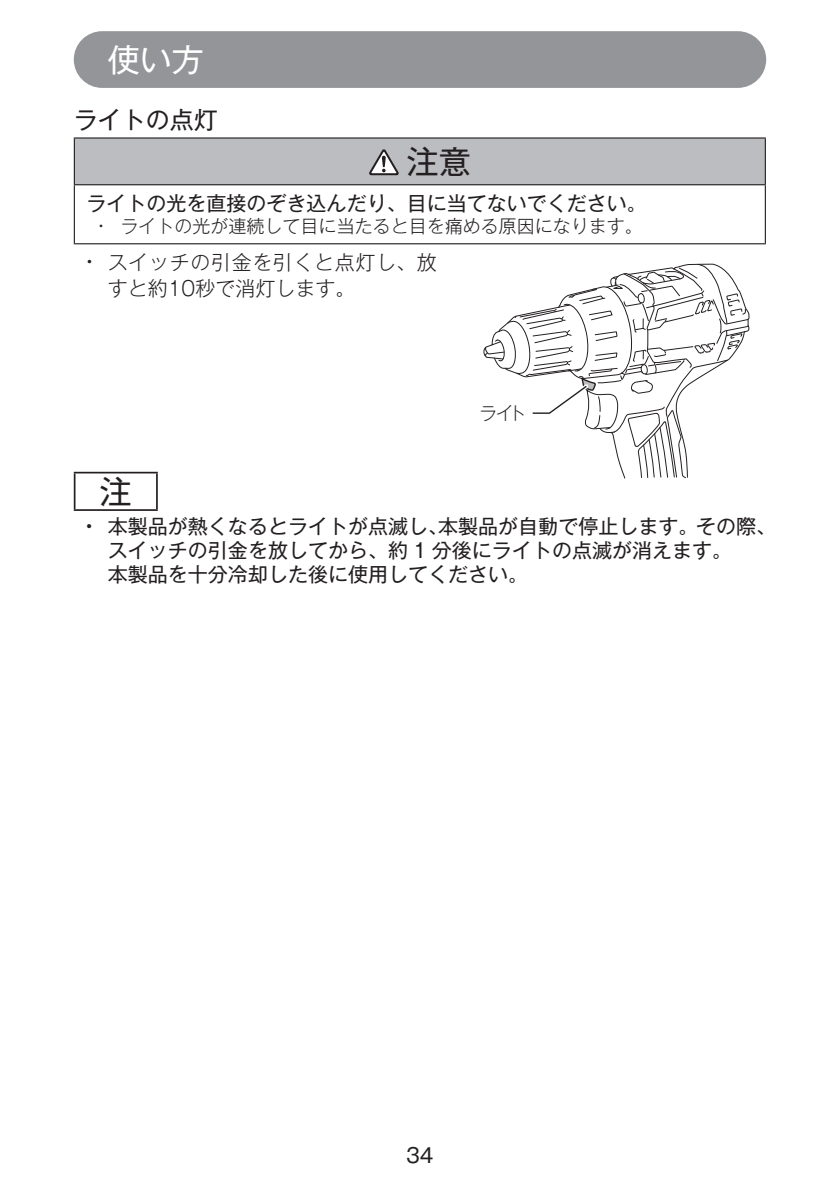
<style>
.page{position:relative;width:840px;height:1191px;background:#fff}
.page>*{position:absolute;margin:0;border:0;box-sizing:border-box;transform-origin:0 0}
.t1{font:32px "Gothic MB101 Pro";color:#fff}
.t2{font:32px "Gothic MB101 Pro";color:#231f20}
.t3{font:24px "Gothic MB101 Pro";color:#231f20}
.t4{font:20px/24px "Gothic MB101 Pro";color:#231f20}
.t5{font:300 20px/26px "Gothic MB101 Pro";letter-spacing:.03em;color:#231f20}
.t6{font:300 18px "Gothic MB101 Pro";color:#231f20}
.s1{font-size:24px}
.s2{font-weight:500}
</style>
<div class="page">
<div style="left:74px;top:31px;width:691px;height:57px;background:#939598;border-radius:28px"></div>
<div style="left:74px;top:138px;width:690px;height:47px;background:#bcbdc0"></div>
<hr style="left:74px;top:185px;width:1px;height:58px;background:#231f20">
<hr style="left:764px;top:185px;width:1px;height:58px;background:#231f20">
<hr style="left:74px;top:137px;width:691px;height:2px;background:#231f20">
<hr style="left:74px;top:139px;width:1px;height:45px;background:#231f20">
<hr style="left:764px;top:139px;width:1px;height:45px;background:#231f20">
<hr style="left:74px;top:184px;width:691px;height:1px;background:#231f20">
<hr style="left:74px;top:243px;width:691px;height:1px;background:#231f20">
<svg style="left:369px;top:149px;width:29px;height:26px"></svg>
<hr style="left:74px;top:472px;width:84px;height:1px;background:#231f20">
<hr style="left:74px;top:473px;width:1px;height:36px;background:#231f20">
<hr style="left:156px;top:473px;width:2px;height:36px;background:#231f20">
<hr style="left:74px;top:509px;width:84px;height:2px;background:#231f20">
<svg style="left:483px;top:263px;width:266px;height:216px"></svg>
<h1 class="t1" style="left:108px;top:33px;width:97px">使い方</h1>
<p class="t3" style="left:74px;top:100px;width:145px">ライトの点灯</p>
<h1 class="t2" style="left:406px;top:135px;width:65px">注意</h1>
<p class="t4" style="left:86px;top:188px;width:561px">ライトの光を直接のぞき込んだり、目に当てないでください。</p>
<p class="t6" style="left:98px;top:211px;width:546px">• ライトの光が連続して目に当たると目を痛める原因になります。</p>
<p class="t5" style="left:108px;top:246px;width:330px;text-indent:-23px"><span class="s1">•</span> スイッチの引金を引くと点灯し、放すと約10秒で消灯します。</p>
<p class="t6" style="left:478px;top:398px;width:49px">ライト</p>
<h1 class="t2" style="left:100px;top:465px;width:33px">注</h1>
<p class="t4" style="left:108px;top:512px;width:669px;text-indent:-23px"><span class="s2">•</span> 本製品が熱くなるとライトが点滅し、本製品が自動で停止します。その際、スイッチの引金を放してから、約 1 分後にライトの点滅が消えます。<br>本製品を十分冷却した後に使用してください。</p>
<p class="t4" style="left:406px;top:1140px;width:29px">34</p>
</div>
